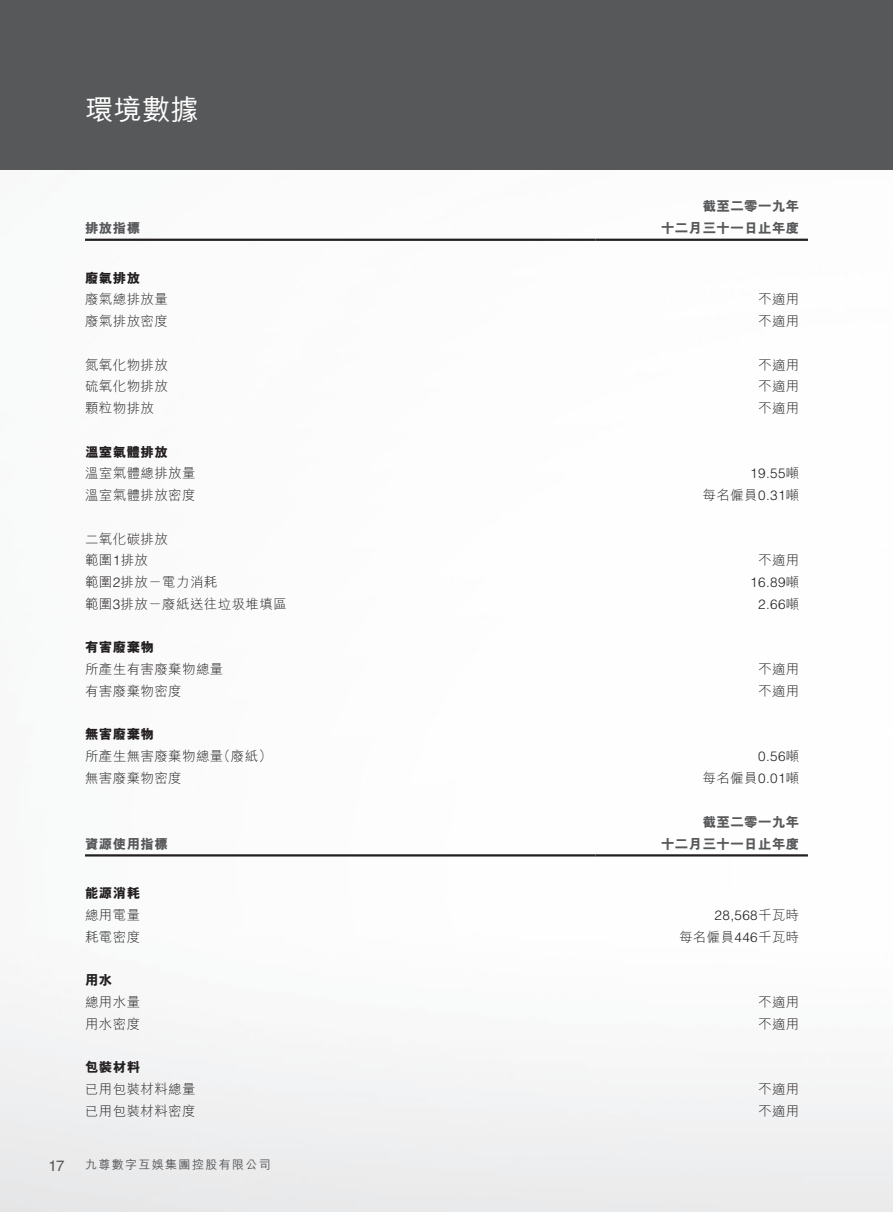
<style>
.page{position:relative;width:893px;height:1212px;background:#fff}
.page>*{position:absolute;margin:0;border:0;box-sizing:border-box;transform-origin:0 0}
.t1{font:500 28.5px "M Hei HK";color:#fff}
.t2{font:15px "Helvetica LT Std";color:#57585a}
.t3{font:300 13.5px "M Hei HK";letter-spacing:.03em;color:#231f20}
.t4{font:800 13.5px/21.8px "M Hei HK";letter-spacing:.03em;color:#57585a;text-align:right}
.t5{font:300 13.5px "Helvetica LT Std";letter-spacing:.03em;color:#231f20}
.t6{font:800 13.5px "M Hei HK";letter-spacing:.03em;color:#231f20}
.t7{font:500 12px "M Hei HK";letter-spacing:.115em;color:#57585a}
.s1{font-family:"Helvetica LT Std"}
.s2{font-family:"M Hei HK"}
</style>
<div class="page">
<div style="left:0;top:0;width:893px;height:170px;background:#57585a"></div>
<hr style="left:85px;top:239px;width:510px;height:2px;background:#231f20">
<hr style="left:595px;top:239px;width:213px;height:2px;background:#231f20">
<hr style="left:85px;top:854px;width:510px;height:2px;background:#231f20">
<hr style="left:595px;top:854px;width:213px;height:2px;background:#231f20">
<h1 class="t1" style="left:85px;top:89px;width:115px">環境數據</h1>
<p class="t4" style="left:85px;top:217px;width:57px">排放指標</p>
<p class="t6" style="left:85px;top:271px;width:57px">廢氣排放</p>
<p class="t3" style="left:85px;top:293px;width:84px">廢氣總排放量</p>
<p class="t3" style="left:85px;top:314px;width:84px">廢氣排放密度</p>
<p class="t3" style="left:85px;top:358px;width:84px">氮氧化物排放</p>
<p class="t3" style="left:85px;top:380px;width:84px">硫氧化物排放</p>
<p class="t3" style="left:85px;top:401px;width:71px">顆粒物排放</p>
<p class="t6" style="left:85px;top:445px;width:84px">溫室氣體排放</p>
<p class="t3" style="left:85px;top:467px;width:112px">溫室氣體總排放量</p>
<p class="t3" style="left:85px;top:488px;width:112px">溫室氣體排放密度</p>
<p class="t3" style="left:85px;top:532px;width:84px">二氧化碳排放</p>
<p class="t3" style="left:85px;top:554px;width:65px">範圍<span class="s1">1</span>排放</p>
<p class="t3" style="left:85px;top:575px;width:134px">範圍<span class="s1">2</span>排放－電力消耗</p>
<p class="t3" style="left:85px;top:597px;width:203px">範圍<span class="s1">3</span>排放－廢紙送往垃圾堆填區</p>
<p class="t6" style="left:85px;top:641px;width:71px">有害廢棄物</p>
<p class="t3" style="left:85px;top:662px;width:140px">所產生有害廢棄物總量</p>
<p class="t3" style="left:85px;top:684px;width:98px">有害廢棄物密度</p>
<p class="t6" style="left:85px;top:728px;width:71px">無害廢棄物</p>
<p class="t3" style="left:217px;top:749px;width:56px">（廢紙）</p>
<p class="t3" style="left:85px;top:749px;width:140px">所產生無害廢棄物總量</p>
<p class="t3" style="left:85px;top:771px;width:98px">無害廢棄物密度</p>
<p class="t2" style="left:49px;top:1156px;width:18px">17</p>
<p class="t4" style="left:85px;top:833px;width:84px">資源使用指標</p>
<p class="t6" style="left:85px;top:886px;width:57px">能源消耗</p>
<p class="t3" style="left:85px;top:908px;width:57px">總用電量</p>
<p class="t3" style="left:85px;top:930px;width:57px">耗電密度</p>
<p class="t6" style="left:85px;top:973px;width:29px">用水</p>
<p class="t3" style="left:85px;top:995px;width:57px">總用水量</p>
<p class="t3" style="left:85px;top:1017px;width:57px">用水密度</p>
<p class="t6" style="left:85px;top:1060px;width:57px">包裝材料</p>
<p class="t3" style="left:85px;top:1082px;width:112px">已用包裝材料總量</p>
<p class="t3" style="left:85px;top:1104px;width:112px">已用包裝材料密度</p>
<p class="t7" style="left:85px;top:1156px;width:187px">九尊數字互娛集團控股有限公司</p>
<p class="t4" style="left:661px;top:195px;width:140px">截至二零一九年<br>十二月三十一日止年度</p>
<p class="t3" style="left:758px;top:293px;width:43px">不適用</p>
<p class="t3" style="left:758px;top:314px;width:43px">不適用</p>
<p class="t3" style="left:758px;top:358px;width:43px">不適用</p>
<p class="t3" style="left:758px;top:380px;width:43px">不適用</p>
<p class="t3" style="left:758px;top:401px;width:43px">不適用</p>
<p class="t5" style="left:750px;top:465px;width:51px">19.55<span class="s2">噸</span></p>
<p class="t3" style="left:703px;top:488px;width:98px">每名僱員<span class="s1">0.31</span>噸</p>
<p class="t3" style="left:758px;top:554px;width:43px">不適用</p>
<p class="t5" style="left:750px;top:574px;width:51px">16.89<span class="s2">噸</span></p>
<p class="t5" style="left:758px;top:596px;width:43px">2.66<span class="s2">噸</span></p>
<p class="t3" style="left:758px;top:662px;width:43px">不適用</p>
<p class="t3" style="left:758px;top:684px;width:43px">不適用</p>
<p class="t5" style="left:758px;top:748px;width:43px">0.56<span class="s2">噸</span></p>
<p class="t3" style="left:703px;top:771px;width:98px">每名僱員<span class="s1">0.01</span>噸</p>
<p class="t4" style="left:661px;top:811px;width:140px">截至二零一九年<br>十二月三十一日止年度</p>
<p class="t5" style="left:715px;top:907px;width:86px">28,568<span class="s2">千瓦時</span></p>
<p class="t3" style="left:679px;top:930px;width:122px">每名僱員<span class="s1">446</span>千瓦時</p>
<p class="t3" style="left:758px;top:995px;width:43px">不適用</p>
<p class="t3" style="left:758px;top:1017px;width:43px">不適用</p>
<p class="t3" style="left:758px;top:1082px;width:43px">不適用</p>
<p class="t3" style="left:758px;top:1104px;width:43px">不適用</p>
</div>
